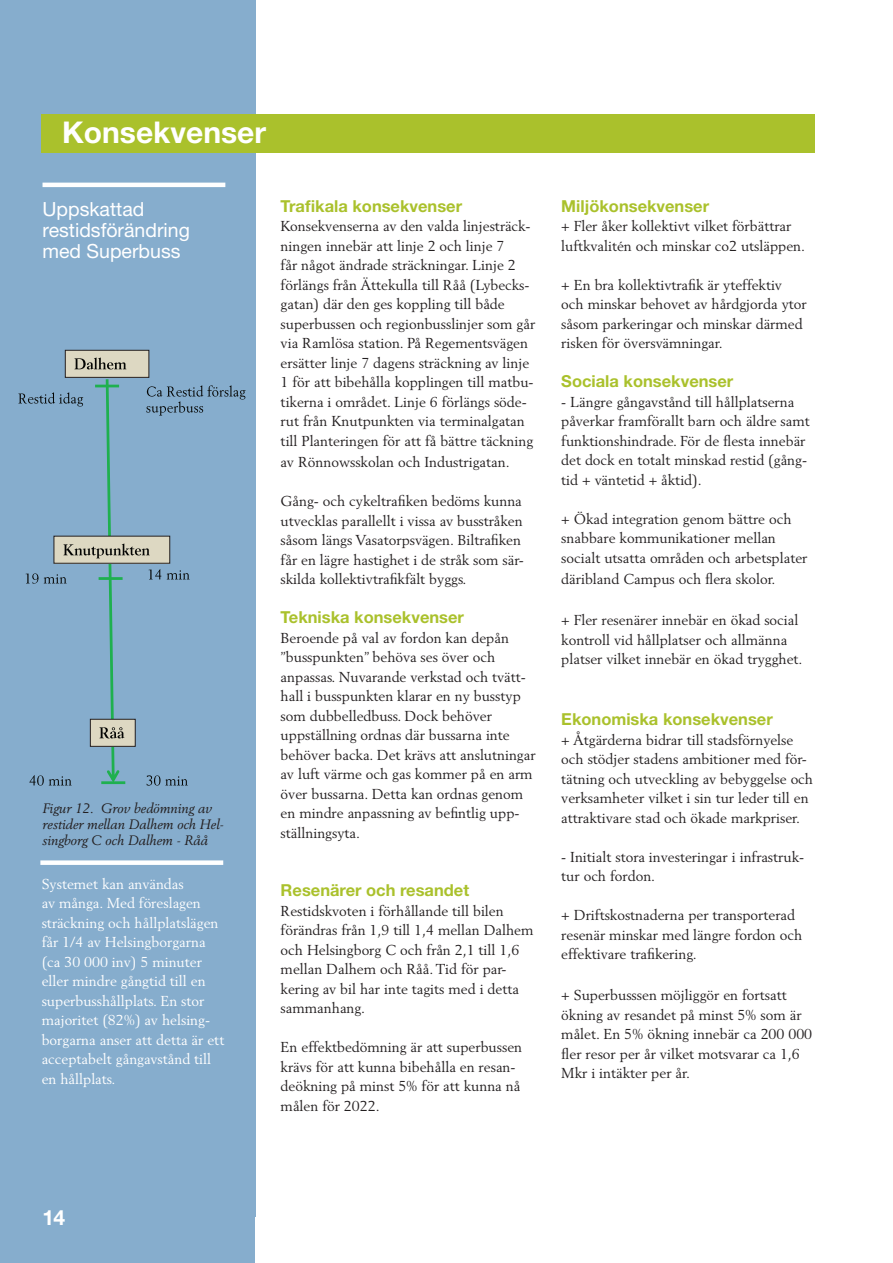
<style>
.page{position:relative;width:893px;height:1263px;background:#fff}
.page>*{position:absolute;margin:0;border:0;box-sizing:border-box;transform-origin:0 0}
.t1{font:700 30px "Helvetica Neue LT Std";color:#fff}
.t2{font:700 21px "Helvetica Neue LT Std";color:#fff}
.t3{font:19.5px/21px "Helvetica Neue LT Std";color:#fff}
.t4{font:700 16.5px "Helvetica Neue LT Std";color:#aac12c}
.t5{font:14.25px/19.5px "Berling LT Std";color:#231f20}
.t6{font:14.25px/19.5px "Berling LT Std";color:#fff}
.t7{font:italic 13.5px/16.2px "Berling LT Std";color:#231f20}
</style>
<div class="page">
<div style="left:0;top:1199px;width:255px;height:64px;background:#86adcd"></div>
<div style="left:0;top:0;width:255px;height:1216px;background:#86adcd"></div>
<div style="left:40px;top:860px;width:183px;height:5px;background:#fff"></div>
<hr style="left:43px;top:183px;width:182px;height:4px;background:#fff">
<div style="left:41px;top:115px;width:774px;height:38px;background:#aac12c"></div>
<svg style="left:106px;top:379px;width:14px;height:402px"></svg>
<div style="left:65px;top:350px;width:84px;height:27px;background:#ddd8c2"></div>
<div style="left:65px;top:350px;width:84px;height:28px;border:1px solid #231f20"></div>
<img style="left:75px;top:357px;width:52px;height:13px">
<hr style="left:95px;top:385px;width:24px;height:2px;background:#1fb04f">
<hr style="left:99px;top:577px;width:24px;height:3px;background:#1fb04f">
<hr style="left:101px;top:781px;width:24px;height:3px;background:#1fb04f">
<div style="left:54px;top:536px;width:116px;height:27px;background:#ddd8c2"></div>
<div style="left:53px;top:536px;width:117px;height:28px;border:1px solid #231f20"></div>
<img style="left:63px;top:543px;width:87px;height:15px">
<img style="left:146px;top:385px;width:100px;height:15px">
<img style="left:146px;top:401px;width:58px;height:15px">
<img style="left:18px;top:392px;width:66px;height:14px">
<img style="left:25px;top:573px;width:42px;height:11px">
<img style="left:148px;top:569px;width:42px;height:11px">
<img style="left:29px;top:775px;width:43px;height:11px">
<img style="left:146px;top:775px;width:42px;height:11px">
<div style="left:90px;top:719px;width:45px;height:27px;background:#ddd8c2"></div>
<div style="left:90px;top:719px;width:46px;height:28px;border:1px solid #231f20"></div>
<img style="left:100px;top:727px;width:25px;height:12px">
<h1 class="t1" style="left:62px;top:113px;width:205px">Konsekvenser</h1>
<h3 class="t3" style="left:43px;top:198px;width:149px">Uppskattad restidsförändring med Superbuss</h3>
<p class="t7" style="left:43px;top:800px;width:183px">Figur 12. Grov bedömning av restider mellan Dalhem och Hel&shy;singborg C och Dalhem - Råå</p>
<p class="t6" style="left:42px;top:874px;width:184px">Systemet kan användas<br>av många. Med föreslagen sträckning och hållplatslägen får 1/4 av Helsingborgarna (ca 30 000 inv) 5 minuter eller mindre gångtid till en superbusshållplats. En stor majoritet (82%) av helsing&shy;borgarna anser att detta är ett acceptabelt gångavstånd till en hållplats.</p>
<p class="t4" style="left:281px;top:196px;width:183px">Trafikala konsekvenser</p>
<p class="t5" style="left:281px;top:216px;width:256px">Konsekvenserna av den valda linjesträck&shy;ningen innebär att linje 2 och linje 7<br>får något ändrade sträckningar. Linje 2 förlängs från Ättekulla till Råå (Lybecks&shy;gatan) där den ges koppling till både superbussen och regionbusslinjer som går via Ramlösa station. På Regementsvägen ersätter linje 7 dagens sträckning av linje 1 för att bibehålla kopplingen till matbu&shy;tikerna i området. Linje 6 förlängs söde&shy;rut från Knutpunkten via terminalgatan till Planteringen för att få bättre täckning</p>
<p class="t5" style="left:281px;top:452px;width:231px">av Rönnowsskolan och Industrigatan.</p>
<p class="t5" style="left:281px;top:491px;width:245px">Gång- och cykeltrafiken bedöms kunna utvecklas parallellt i vissa av busstråken såsom längs Vasatorpsvägen. Biltrafiken får en lägre hastighet i de stråk som sär&shy;skilda kollektivtrafikfält byggs.</p>
<p class="t4" style="left:281px;top:607px;width:185px">Tekniska konsekvenser</p>
<p class="t5" style="left:281px;top:628px;width:257px">Beroende på val av fordon kan depån ”busspunkten” behöva ses över och anpassas. Nuvarande verkstad och tvätt&shy;hall i busspunkten klarar en ny busstyp som dubbelledbuss. Dock behöver uppställning ordnas där bussarna inte behöver backa. Det krävs att anslutningar av luft värme och gas kommer på en arm över bussarna. Detta kan ordnas genom en mindre anpassning av befintlig upp&shy;ställningsyta.</p>
<p class="t4" style="left:281px;top:880px;width:190px">Resenärer och resandet</p>
<p class="t5" style="left:281px;top:901px;width:254px">Restidskvoten i förhållande till bilen förändras från 1,9 till 1,4 mellan Dalhem och Helsingborg C och från 2,1 till 1,6 mellan Dalhem och Råå. Tid för par&shy;kering av bil har inte tagits med i detta sammanhang.</p>
<p class="t5" style="left:281px;top:1037px;width:243px">En effektbedömning är att superbussen krävs för att kunna bibehålla en resan&shy;deökning på minst 5% för att kunna nå målen för 2022.</p>
<p class="t4" style="left:561px;top:196px;width:149px">Miljökonsekvenser</p>
<p class="t5" style="left:561px;top:216px;width:245px">+ Fler åker kollektivt vilket förbättrar luftkvalitén och minskar co2 utsläppen.</p>
<p class="t5" style="left:561px;top:275px;width:247px">+ En bra kollektivtrafik är yteffektiv och minskar behovet av hårdgjorda ytor såsom parkeringar och minskar därmed risken för översvämningar.</p>
<p class="t4" style="left:561px;top:371px;width:174px">Sociala konsekvenser</p>
<p class="t5" style="left:561px;top:392px;width:250px">- Längre gångavstånd till hållplatserna påverkar framförallt barn och äldre samt funktionshindrade. För de flesta innebär det dock en totalt minskad restid (gång&shy;tid + väntetid + åktid).</p>
<p class="t5" style="left:561px;top:509px;width:248px">+ Ökad integration genom bättre och snabbare kommunikationer mellan socialt utsatta områden och arbetsplater</p>
<p class="t5" style="left:561px;top:569px;width:216px">däribland Campus och flera skolor.</p>
<p class="t5" style="left:561px;top:610px;width:243px">+ Fler resenärer innebär en ökad social kontroll vid hållplatser och allmänna platser vilket innebär en ökad trygghet.</p>
<p class="t4" style="left:561px;top:709px;width:213px">Ekonomiska konsekvenser</p>
<p class="t5" style="left:561px;top:730px;width:253px">+ Åtgärderna bidrar till stadsförnyelse och stödjer stadens ambitioner med för&shy;tätning och utveckling av bebyggelse och verksamheter vilket i sin tur leder till en attraktivare stad och ökade markpriser.</p>
<p class="t5" style="left:561px;top:846px;width:244px">- Initialt stora investeringar i infrastruk&shy;tur och fordon.</p>
<p class="t5" style="left:561px;top:905px;width:242px">+ Driftskostnaderna per transporterad resenär minskar med längre fordon och effektivare trafikering.</p>
<p class="t5" style="left:561px;top:985px;width:252px">+ Superbusssen möjliggör en fortsatt ökning av resandet på minst 5% som är målet. En 5% ökning innebär ca 200 000 fler resor per år vilket motsvarar ca 1,6<br>Mkr i intäkter per år.</p>
<h2 class="t2" style="left:43px;top:1204px;width:24px">14</h2>
</div>
